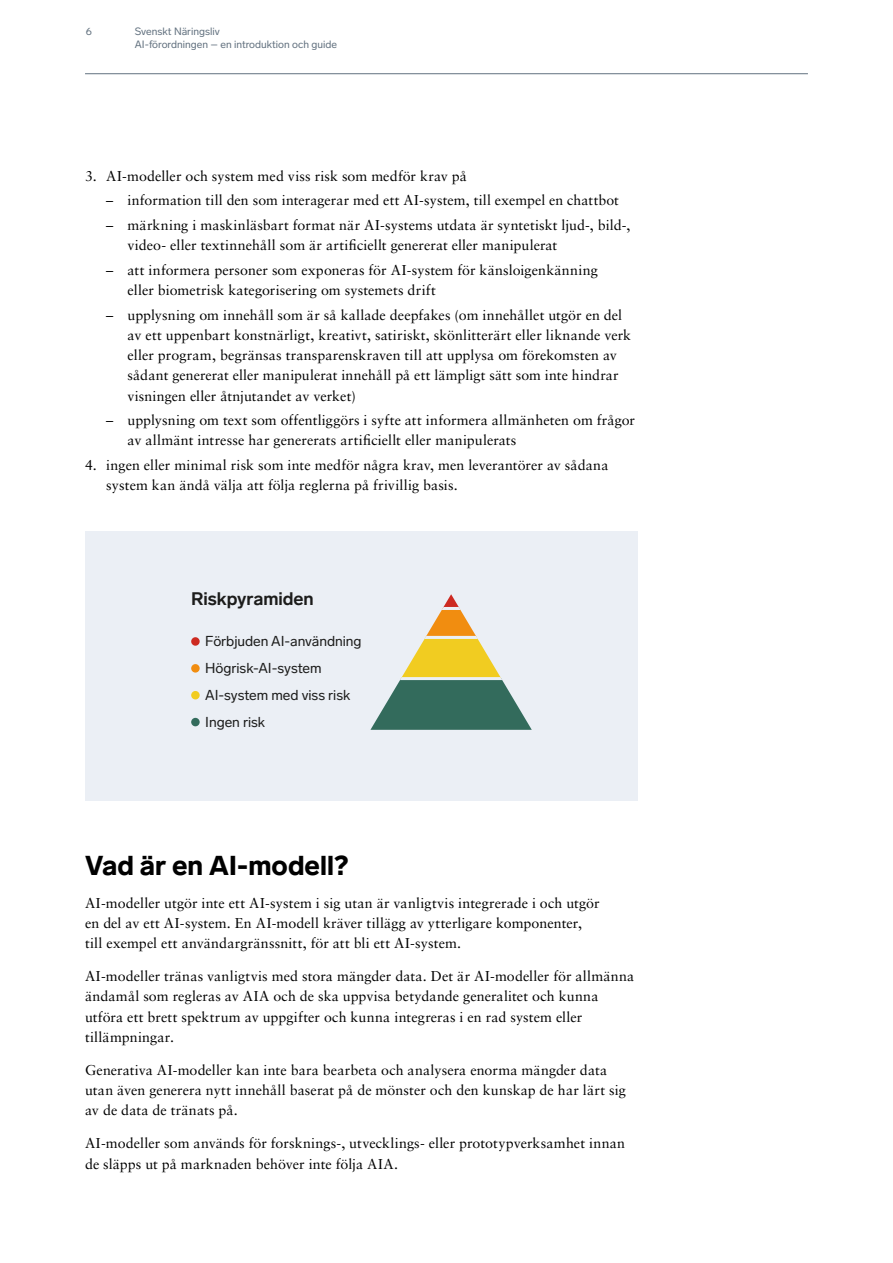
<style>
.page{position:relative;width:893px;height:1263px;background:#fff}
.page>*{position:absolute;margin:0;border:0;box-sizing:border-box;transform-origin:0 0}
.t1{font:900 27px "Lab Grotesque";color:#000}
.t2{font:700 18px "Lab Grotesque";letter-spacing:-.005em;color:#1c1c1b}
.t3{font:14.25px/20.2px "Sabon LT Std";letter-spacing:.005em;color:#000}
.t4{font:14.25px/27px "Lab Grotesque";letter-spacing:-.005em;color:#1c1c1b}
.t5{font:10.5px/12.6px "Lab Grotesque";color:#62717f}
</style>
<div class="page">
<hr style="left:85px;top:73px;width:723px;height:1px;background:#62717f">
<div style="left:85px;top:531px;width:553px;height:269px;background:#ebeff5"></div>
<div style="left:191px;top:637px;width:9px;height:9px;background:#cd2a21;border-radius:50%"></div>
<div style="left:191px;top:664px;width:9px;height:8px;background:#f18d10;border-radius:50%"></div>
<div style="left:191px;top:691px;width:9px;height:8px;background:#f1cc21;border-radius:50%"></div>
<div style="left:191px;top:718px;width:9px;height:8px;background:#336b5c;border-radius:50%"></div>
<svg style="left:370px;top:594px;width:162px;height:136px"></svg>
<p class="t5" style="left:86px;top:25px;width:8px">6</p>
<p class="t5" style="left:135px;top:25px;width:204px">Svenskt Näringsliv<br>AI-förordningen – en introduktion och guide</p>
<p class="t3" style="left:85px;top:166px;width:384px">3. AI-modeller och system med viss risk som medför krav på</p>
<p class="t3" style="left:106px;top:190px;width:514px">– information till den som interagerar med ett AI-system, till exempel en chattbot</p>
<p class="t3" style="left:128px;top:215px;width:504px;text-indent:-21px">– märkning i maskinläsbart format när AI-systems utdata är syntetiskt ljud-, bild-, video- eller textinnehåll som är artificiellt genererat eller manipulerat</p>
<p class="t3" style="left:128px;top:259px;width:472px;text-indent:-21px">– att informera personer som exponeras för AI-system för känsloigenkänning eller biometrisk kategorisering om systemets drift</p>
<p class="t3" style="left:128px;top:304px;width:505px;text-indent:-21px">– upplysning om innehåll som är så kallade deepfakes (om innehållet utgör en del av ett uppenbart konstnärligt, kreativt, satiriskt, skönlitterärt eller liknande verk eller program, begränsas transparenskraven till att upplysa om förekomsten av sådant genererat eller manipulerat innehåll på ett lämpligt sätt som inte hindrar visningen eller åtnjutandet av verket)</p>
<p class="t3" style="left:128px;top:410px;width:509px;text-indent:-21px">– upplysning om text som offentliggörs i syfte att informera allmänheten om frågor av allmänt intresse har genererats artificiellt eller manipulerats</p>
<p class="t3" style="left:106px;top:454px;width:504px;text-indent:-21px">4. ingen eller minimal risk som inte medför några krav, men leverantörer av sådana system kan ändå välja att följa reglerna på frivillig basis.</p>
<p class="t2" style="left:191px;top:588px;width:124px">Riskpyramiden</p>
<p class="t4" style="left:205px;top:627px;width:158px">Förbjuden AI-användning<br>Högrisk-AI-system<br>AI-system med viss risk<br>Ingen risk</p>
<h1 class="t1" style="left:85px;top:849px;width:264px">Vad är en AI-modell?</h1>
<p class="t3" style="left:85px;top:892px;width:516px">AI-modeller utgör inte ett AI-system i sig utan är vanligtvis integrerade i och utgör en del av ett AI-system. En AI-modell kräver tillägg av ytterligare komponenter, till exempel ett användargränssnitt, för att bli ett AI-system.</p>
<p class="t3" style="left:85px;top:966px;width:551px">AI-modeller tränas vanligtvis med stora mängder data. Det är AI-modeller för allmänna ändamål som regleras av AIA och de ska uppvisa betydande generalitet och kunna utföra ett brett spektrum av uppgifter och kunna integreras i en rad system eller tillämpningar.</p>
<p class="t3" style="left:85px;top:1060px;width:542px">Generativa AI-modeller kan inte bara bearbeta och analysera enorma mängder data utan även generera nytt innehåll baserat på de mönster och den kunskap de har lärt sig av de data de tränats på.</p>
<p class="t3" style="left:85px;top:1133px;width:542px">AI-modeller som används för forsknings-, utvecklings- eller prototypverksamhet innan de släpps ut på marknaden behöver inte följa AIA.</p>
</div>
